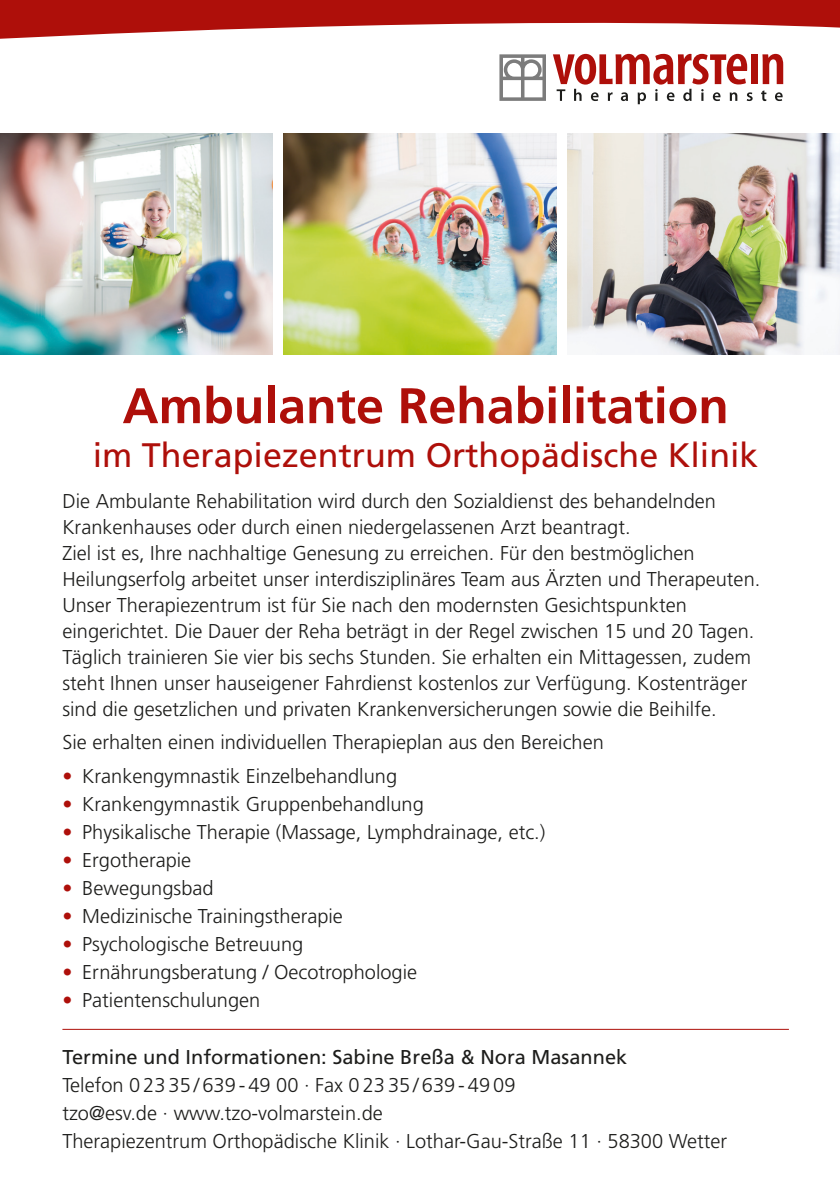
<style>
.page{position:relative;width:840px;height:1191px;background:#fff}
.page>*{position:absolute;margin:0;border:0;box-sizing:border-box;transform-origin:0 0}
.t1{font:700 50px "Frutiger LT Std";color:#ae0f0a}
.t2{font:34px "Frutiger LT Std";color:#ae0f0a}
.t3{font:300 20px/26px "Frutiger LT Std";color:#1d1d1b}
.t4{font:20px "Frutiger LT Std";color:#1d1d1b}
.s1{color:#ae0f0a}
</style>
<div class="page">
<svg style="left:0;top:0;width:839px;height:39px"></svg>
<svg style="left:762px;top:54px;width:20px;height:30px"></svg>
<div style="left:750px;top:54px;width:7px;height:30px;background:#ae0f0a"></div>
<svg style="left:499px;top:54px;width:46px;height:47px"></svg>
<svg style="left:553px;top:54px;width:199px;height:50px"></svg>
<svg style="left:761px;top:90px;width:5px;height:11px"></svg>
<svg style="left:775px;top:92px;width:7px;height:9px"></svg>
<img style="left:0;top:133px;width:272px;height:221px">
<img style="left:283px;top:133px;width:273px;height:221px">
<hr style="left:62px;top:1028px;width:726px;height:1px;background:#ae0f0a">
<img style="left:567px;top:133px;width:272px;height:221px">
<h1 class="t1" style="left:122px;top:376px;width:607px">Ambulante Rehabilitation</h1>
<h2 class="t2" style="left:93px;top:435px;width:667px">im Therapiezentrum Orthopädische Klinik</h2>
<p class="t3" style="left:62px;top:489px;width:699px">Die Ambulante Rehabilitation wird durch den Sozialdienst des behandelnden Krankenhauses oder durch einen niedergelassenen Arzt beantragt.<br>Ziel ist es, Ihre nachhaltige Genesung zu erreichen. Für den bestmöglichen Heilungserfolg arbeitet unser interdisziplinäres Team aus Ärzten und Therapeuten.<br>Unser Therapiezentrum ist für Sie nach den modernsten Gesichtspunkten eingerichtet. Die Dauer der Reha beträgt in der Regel zwischen 15 und 20 Tagen.<br>Täglich trainieren Sie vier bis sechs Stunden. Sie erhalten ein Mittagessen, zudem steht Ihnen unser hauseigener Fahrdienst kostenlos zur Verfügung. Kostenträger sind die gesetzlichen und privaten Krankenversicherungen sowie die Beihilfe.</p>
<p class="t3" style="left:62px;top:729px;width:542px">Sie erhalten einen individuellen Therapieplan aus den Bereichen</p>
<p class="t3" style="left:62px;top:763px;width:336px"><span class="s1">•</span> Krankengymnastik Einzelbehandlung</p>
<p class="t3" style="left:62px;top:791px;width:363px"><span class="s1">•</span> Krankengymnastik Gruppenbehandlung</p>
<p class="t3" style="left:62px;top:819px;width:484px"><span class="s1">•</span> Physikalische Therapie (Massage, Lymphdrainage, etc.)</p>
<p class="t3" style="left:62px;top:847px;width:130px"><span class="s1">•</span> Ergotherapie</p>
<p class="t3" style="left:62px;top:875px;width:153px"><span class="s1">•</span> Bewegungsbad</p>
<p class="t3" style="left:62px;top:903px;width:282px"><span class="s1">•</span> Medizinische Trainingstherapie</p>
<p class="t3" style="left:62px;top:931px;width:242px"><span class="s1">•</span> Psychologische Betreuung</p>
<p class="t3" style="left:62px;top:959px;width:356px"><span class="s1">•</span> Ernährungsberatung / Oecotrophologie</p>
<p class="t3" style="left:62px;top:987px;width:199px"><span class="s1">•</span> Patientenschulungen</p>
<p class="t4" style="left:62px;top:1045px;width:566px">Termine und Informationen: Sabine Breßa &amp; Nora Masannek</p>
<p class="t3" style="left:62px;top:1071px;width:666px;line-height:28px">Telefon 0 23 35 / 639 - 49 00 · Fax 0 23 35 / 639 - 49 09<br>tzo@esv.de · www.tzo-volmarstein.de<br>Therapiezentrum Orthopädische Klinik · Lothar-Gau-Straße 11 · 58300 Wetter</p>
</div>
